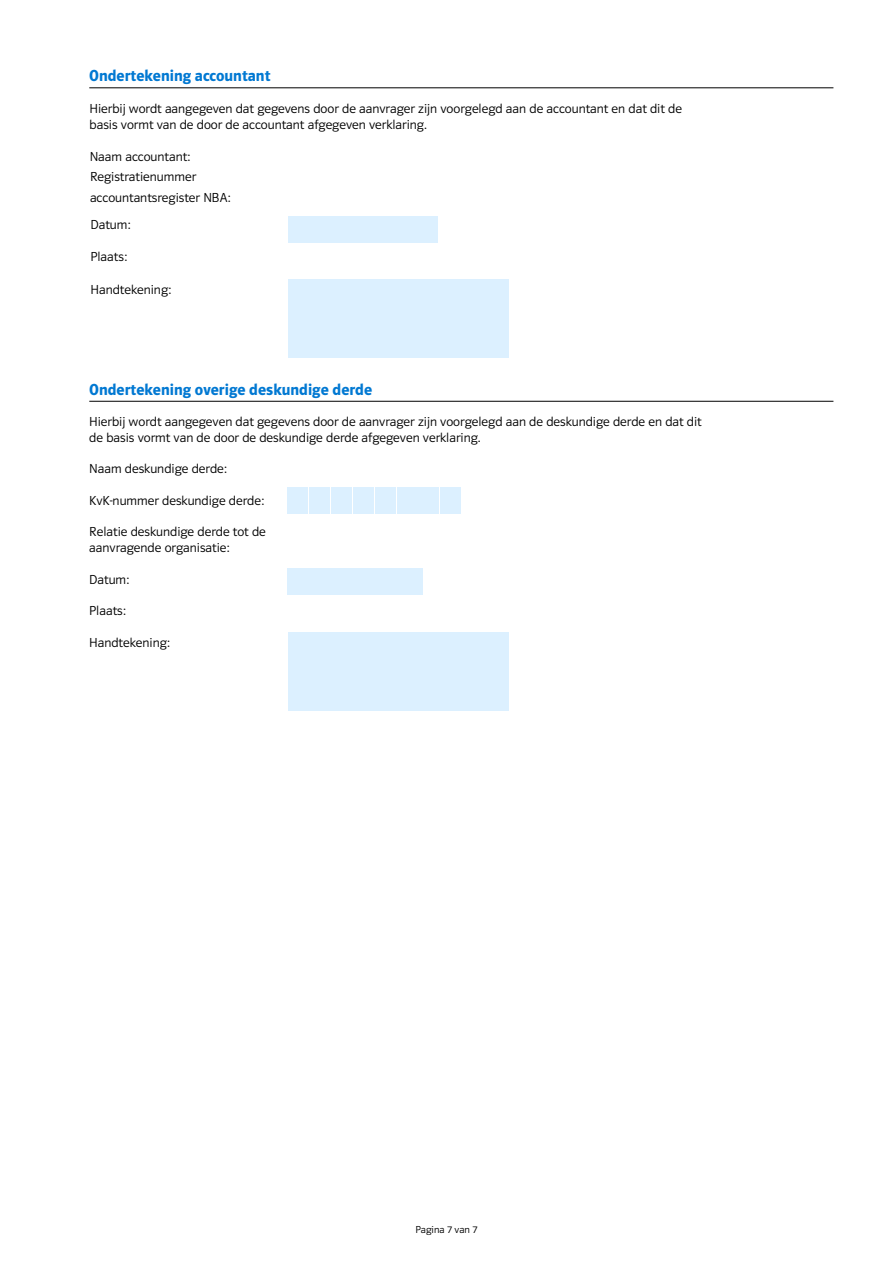
<style>
.page{position:relative;width:893px;height:1263px;background:#fff}
.page>*{position:absolute;margin:0;border:0;box-sizing:border-box;transform-origin:0 0}
.t1{font:700 16.5px "UWV Sans 2010";color:#0078d2}
.t2{font:300 13.5px/15.8px "UWV Sans 2010";color:#000}
.t3{font:300 10.5px "UWV Sans 2010";color:#000}
</style>
<div class="page">
<hr style="left:89px;top:401px;width:744px;height:1px;background:#000">
<div style="left:287px;top:568px;width:136px;height:26px;background:#dcf0ff"></div>
<div style="left:287px;top:488px;width:21px;height:26px;background:#dcf0ff"></div>
<div style="left:309px;top:488px;width:21px;height:26px;background:#dcf0ff"></div>
<div style="left:331px;top:488px;width:20px;height:26px;background:#dcf0ff"></div>
<div style="left:353px;top:488px;width:20px;height:26px;background:#dcf0ff"></div>
<div style="left:375px;top:488px;width:20px;height:26px;background:#dcf0ff"></div>
<div style="left:397px;top:488px;width:20px;height:26px;background:#dcf0ff"></div>
<div style="left:419px;top:488px;width:20px;height:26px;background:#dcf0ff"></div>
<div style="left:441px;top:488px;width:20px;height:26px;background:#dcf0ff"></div>
<div style="left:288px;top:632px;width:221px;height:79px;background:#dcf0ff"></div>
<hr style="left:89px;top:87px;width:744px;height:1px;background:#000">
<div style="left:288px;top:216px;width:150px;height:27px;background:#dcf0ff"></div>
<div style="left:289px;top:279px;width:220px;height:78px;background:#dcf0ff"></div>
<p class="t1" style="left:89px;top:67px;width:183px">Ondertekening accountant</p>
<p class="t2" style="left:90px;top:101px;width:594px">Hierbij wordt aangegeven dat gegevens door de aanvrager zijn voorgelegd aan de accountant en dat dit de basis vormt van de door de accountant afgegeven verklaring.</p>
<p class="t2" style="left:90px;top:146px;width:142px;line-height:20.7px">Naam accountant:<br>Registratienummer accountantsregister NBA:</p>
<p class="t2" style="left:91px;top:217px;width:42px">Datum:</p>
<p class="t2" style="left:91px;top:249px;width:38px">Plaats:</p>
<p class="t2" style="left:91px;top:281px;width:82px">Handtekening:</p>
<p class="t1" style="left:89px;top:380px;width:284px">Ondertekening overige deskundige derde</p>
<p class="t2" style="left:89px;top:414px;width:614px">Hierbij wordt aangegeven dat gegevens door de aanvrager zijn voorgelegd aan de deskundige derde en dat dit de basis vormt van de door de deskundige derde afgegeven verklaring.</p>
<p class="t2" style="left:89px;top:461px;width:139px">Naam deskundige derde:</p>
<p class="t2" style="left:89px;top:492px;width:176px">KvK-nummer deskundige derde:</p>
<p class="t2" style="left:89px;top:524px;width:178px">Relatie deskundige derde tot de aanvragende organisatie:</p>
<p class="t2" style="left:89px;top:571px;width:42px">Datum:</p>
<p class="t2" style="left:89px;top:603px;width:38px">Plaats:</p>
<p class="t2" style="left:89px;top:634px;width:82px">Handtekening:</p>
<p class="t3" style="left:415px;top:1224px;width:64px">Pagina 7 van 7</p>
</div>
